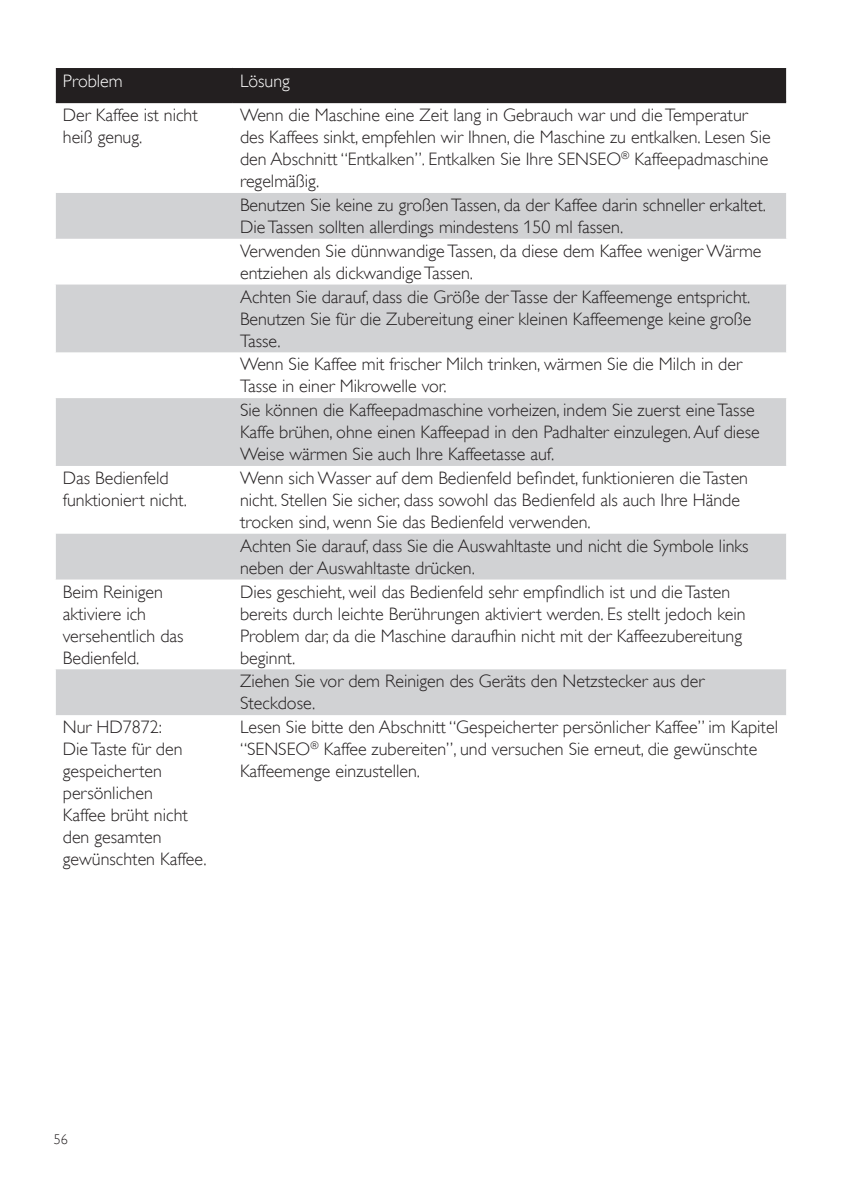
<style>
.page{position:relative;width:842px;height:1191px;background:#fff}
.page>*{position:absolute;margin:0;border:0;box-sizing:border-box;transform-origin:0 0}
.t1{font:18px/22px "Gill Sans Alt One WGL Light";color:#231f20}
.t2{font:18px "Gill Sans Alt One WGL Light";color:#fff}
.t3{font:14px "Gill Sans Alt One WGL Light";color:#231f20}
</style>
<div class="page">
<div style="left:56px;top:68px;width:730px;height:33px;background:#231f20"></div>
<svg style="left:56px;top:193px;width:730px;height:522px;fill:#d1d2d4"></svg>
<hr style="left:56px;top:101px;width:176px;height:2px;background:#231f20">
<hr style="left:232px;top:101px;width:554px;height:2px;background:#231f20">
<p class="t2" style="left:63px;top:73px;width:61px">Problem</p>
<p class="t2" style="left:240px;top:73px;width:51px">Lösung</p>
<p class="t1" style="left:63px;top:106px;width:136px">Der Kaffee ist nicht heiß genug.</p>
<p class="t1" style="left:240px;top:106px;width:532px">Wenn die Maschine eine Zeit lang in Gebrauch war und die Temperatur des Kaffees sinkt, empfehlen wir Ihnen, die Maschine zu entkalken. Lesen Sie den Abschnitt “Entkalken”. Entkalken Sie Ihre SENSEO<sup>®</sup> Kaffeepadmaschine regelmäßig.</p>
<p class="t1" style="left:240px;top:195px;width:528px">Benutzen Sie keine zu großen Tassen, da der Kaffee darin schneller erkaltet.<br>Die Tassen sollten allerdings mindestens 150 ml fassen.</p>
<p class="t1" style="left:240px;top:241px;width:523px">Verwenden Sie dünnwandige Tassen, da diese dem Kaffee weniger Wärme entziehen als dickwandige Tassen.</p>
<p class="t1" style="left:240px;top:287px;width:513px;text-align:justify">Achten Sie darauf, dass die Größe der Tasse der Kaffeemenge entspricht.<br>Benutzen Sie für die Zubereitung einer kleinen Kaffeemenge keine große Tasse.</p>
<p class="t1" style="left:240px;top:355px;width:503px">Wenn Sie Kaffee mit frischer Milch trinken, wärmen Sie die Milch in der<br>Tasse in einer Mikrowelle vor.</p>
<p class="t1" style="left:240px;top:400px;width:521px">Sie können die Kaffeepadmaschine vorheizen, indem Sie zuerst eine Tasse<br>Kaffe brühen, ohne einen Kaffeepad in den Padhalter einzulegen. Auf diese<br>Weise wärmen Sie auch Ihre Kaffeetasse auf.</p>
<p class="t1" style="left:63px;top:468px;width:126px">Das Bedienfeld funktioniert nicht.</p>
<p class="t1" style="left:240px;top:467px;width:510px">Wenn sich Wasser auf dem Bedienfeld befindet, funktionieren die Tasten nicht. Stellen Sie sicher, dass sowohl das Bedienfeld als auch Ihre Hände trocken sind, wenn Sie das Bedienfeld verwenden.</p>
<p class="t1" style="left:240px;top:536px;width:510px">Achten Sie darauf, dass Sie die Auswahltaste und nicht die Symbole links neben der Auswahltaste drücken.</p>
<p class="t1" style="left:63px;top:582px;width:122px">Beim Reinigen aktiviere ich versehentlich das<br>Bedienfeld.</p>
<p class="t1" style="left:240px;top:580px;width:507px">Dies geschieht, weil das Bedienfeld sehr empfindlich ist und die Tasten bereits durch leichte Berührungen aktiviert werden. Es stellt jedoch kein Problem dar, da die Maschine daraufhin nicht mit der Kaffeezubereitung beginnt.</p>
<p class="t1" style="left:240px;top:671px;width:466px">Ziehen Sie vor dem Reinigen des Geräts den Netzstecker aus der<br>Steckdose.</p>
<p class="t1" style="left:63px;top:717px;width:145px">Nur HD7872:<br>Die Taste für den gespeicherten persönlichen<br>Kaffee brüht nicht den gesamten gewünschten Kaffee.</p>
<p class="t1" style="left:240px;top:717px;width:539px">Lesen Sie bitte den Abschnitt “Gespeicherter persönlicher Kaffee” im Kapitel “SENSEO<sup>®</sup> Kaffee zubereiten”, und versuchen Sie erneut, die gewünschte<br>Kaffeemenge einzustellen.</p>
<p class="t3" style="left:54px;top:1133px;width:16px">56</p>
</div>
